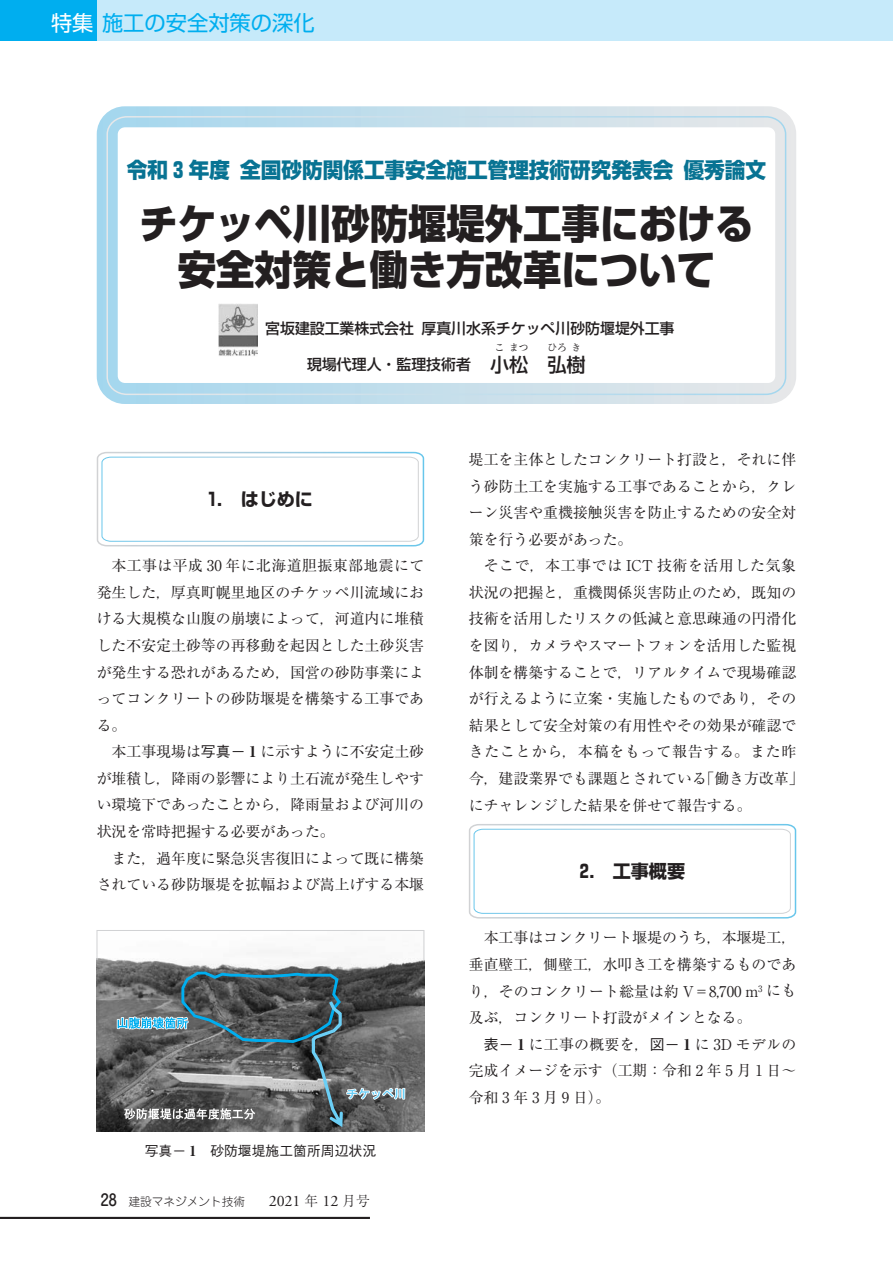
<style>
.page{position:relative;width:893px;height:1263px;background:#fff}
.page>*{position:absolute;margin:0;border:0;box-sizing:border-box;transform-origin:0 0}
.特集_タイトル{font:800 40.35px "Shin Go Pr 6 N";color:#231f20;scale:.95 1}
.特集_タイトル_受賞_20Q{font:800 21.3px "Shin Go Pr 6 N";color:#087393}
.特集_柱{font:21.3px "Shin Go Pr 6 N";color:#00aeef}
.タイトル_名前_氏名ルビ付{font:500 19.2px "Shin Go Pr 6 N";color:#231f20}
.t1{font:700 18px "Shin Go Pr 6 N";color:#231f20}
.ノンブル{font:500 15.9px "Jun 34 Pro";color:#231f20}
.本文_14Q{font:14.85px/26.5px "Ryumin Pr 6 N";color:#231f20;text-align:justify}
.タイトル_名前_氏名ルビ付-2{font:500 14.85px "Shin Go Pr 6 N";color:#231f20}
.キャプション{font:500 13.8px "Gothic BBB Pr 6 N";color:#231f20}
.t2{font:300 11.7px "Jun 101 Pro";color:#231f20}
.タイトル_名前_氏名ルビ付-3{font:9.6px "Ryumin Pr 6 N";color:#231f20}
.s1{color:#fff}
.s2{font-size:19.2px}
.s3{font-family:"Gothic BBB Pr 6 N";font-weight:500}
.s4{font-weight:800}
.s5{font-family:"Ryumin Pr 6 N";font-weight:800}
.s6{font-family:"Adobe Garamond Pro";font-weight:400;font-size:15.9px}
.s7{font-family:"Ryumin Pr 6 N";font-size:13.8px}
</style>
<div class="page">
<div style="left:0;top:0;width:98px;height:40px;background:#00aeef"></div>
<div style="left:98px;top:0;width:795px;height:40px;background:#c6eafa"></div>
<svg style="left:97px;top:452px;width:327px;height:94px"></svg>
<svg style="left:469px;top:824px;width:327px;height:94px"></svg>
<div style="left:97px;top:106px;width:699px;height:298px;border:21px solid #fff;border-radius:18px"></div>
<svg style="left:106px;top:115px;width:681px;height:281px"></svg>
<img style="left:219px;top:304px;width:39px;height:52px">
<img style="left:97px;top:962px;width:327px;height:169px">
<svg style="left:116px;top:970px;width:290px;height:157px;background:#5f6669"></svg>
<svg style="left:96px;top:930px;width:328px;height:32px"></svg>
<hr style="left:0;top:1217px;width:370px;height:2px;background:#231f20">
<p class="特集_柱" style="left:51px;top:6px;width:265px"><span class="s1">特集</span>施工の安全対策の深化</p>
<p class="特集_タイトル_受賞_20Q" style="left:127px;top:153px;width:641px">令和 3 年度 全国砂防関係工事安全施工管理技術研究発表会 優秀論文</p>
<p class="特集_タイトル" style="left:139px;top:191px;width:648px">チケッペ川砂防堰堤外工事における</p>
<p class="特集_タイトル" style="left:178px;top:238px;width:567px">安全対策と働き方改革について</p>
<p class="タイトル_名前_氏名ルビ付-2" style="left:265px;top:316px;width:411px">宮坂建設工業株式会社 厚真川水系チケッペ川砂防堰堤外工事</p>
<p class="タイトル_名前_氏名ルビ付-2" style="left:307px;top:352px;width:203px">現場代理人・監理技術者 <span class="s2">小</span></p>
<p class="タイトル_名前_氏名ルビ付-3" style="left:509px;top:340px;width:21px">まつ</p>
<p class="タイトル_名前_氏名ルビ付-3" style="left:547px;top:340px;width:21px">ひろ</p>
<p class="タイトル_名前_氏名ルビ付-3" style="left:571px;top:340px;width:11px">き</p>
<p class="タイトル_名前_氏名ルビ付-3" style="left:495px;top:340px;width:11px">こ</p>
<p class="タイトル_名前_氏名ルビ付" style="left:547px;top:349px;width:40px">弘樹</p>
<p class="タイトル_名前_氏名ルビ付" style="left:509px;top:349px;width:21px">松</p>
<p class="t1" style="left:208px;top:485px;width:107px">1.　はじめに</p>
<p class="本文_14Q" style="left:97px;top:552px;width:329px;text-indent:15px">本工事は平成 30 年に北海道胆振東部地震にて発生した，厚真町幌里地区のチケッペ川流域における大規模な山腹の崩壊によって，河道内に堆積した不安定土砂等の再移動を起因とした土砂災害が発生する恐れがあるため，国営の砂防事業によってコンクリートの砂防堰堤を構築する工事である。</p>
<p class="本文_14Q" style="left:97px;top:738px;width:329px;text-indent:15px">本工事現場は<span class="s3">写真－</span> <span class="s4">1</span> に示すように不安定土砂が堆積し，降雨の影響により土石流が発生しやすい環境下であったことから，降雨量および河川の状況を常時把握する必要があった。</p>
<p class="本文_14Q" style="left:97px;top:844px;width:329px;text-align:right">また，過年度に緊急災害復旧によって既に構築されている砂防堰堤を拡幅および嵩上げする本堰</p>
<p class="キャプション" style="left:145px;top:1140px;width:233px">写真－ <span class="s5">1</span>　砂防堰堤施工箇所周辺状況</p>
<p class="ノンブル" style="left:101px;top:1188px;width:17px">28</p>
<p class="t2" style="left:128px;top:1192px;width:243px">建設マネジメント技術　　<span class="s6">2021</span> <span class="s7">年</span> <span class="s6">12</span> <span class="s7">月号</span></p>
<p class="本文_14Q" style="left:469px;top:445px;width:329px">堤工を主体としたコンクリート打設と，それに伴う砂防土工を実施する工事であることから，クレーン災害や重機接触災害を防止するための安全対策を行う必要があった。</p>
<p class="本文_14Q" style="left:469px;top:552px;width:336px;text-align:left;text-indent:15px">そこで，本工事では ICT 技術を活用した気象状況の把握と，重機関係災害防止のため，既知の技術を活用したリスクの低減と意思疎通の円滑化を図り，カメラやスマートフォンを活用した監視体制を構築することで，リアルタイムで現場確認が行えるように立案・実施したものであり，その結果として安全対策の有用性やその効果が確認できたことから，本稿をもって報告する。また昨今，建設業界でも課題とされている「働き方改革」にチャレンジした結果を併せて報告する。</p>
<p class="t1" style="left:580px;top:857px;width:107px">2.　工事概要</p>
<p class="本文_14Q" style="left:469px;top:924px;width:329px;text-indent:15px">本工事はコンクリート堰堤のうち，本堰堤工，垂直壁工，側壁工，水叩き工を構築するものであり，そのコンクリート総量は約 V＝8,700 m<sup>3</sup> にも及ぶ，コンクリート打設がメインとなる。</p>
<p class="本文_14Q" style="left:469px;top:1030px;width:329px;text-indent:15px"><span class="s3">表－</span> <span class="s4">1</span> に工事の概要を，<span class="s3">図－</span> <span class="s4">1</span> に 3D モデルの完成イメージを示す（工期：令和 2 年 5 月 1 日〜令和3年3月9日）。</p>
</div>
